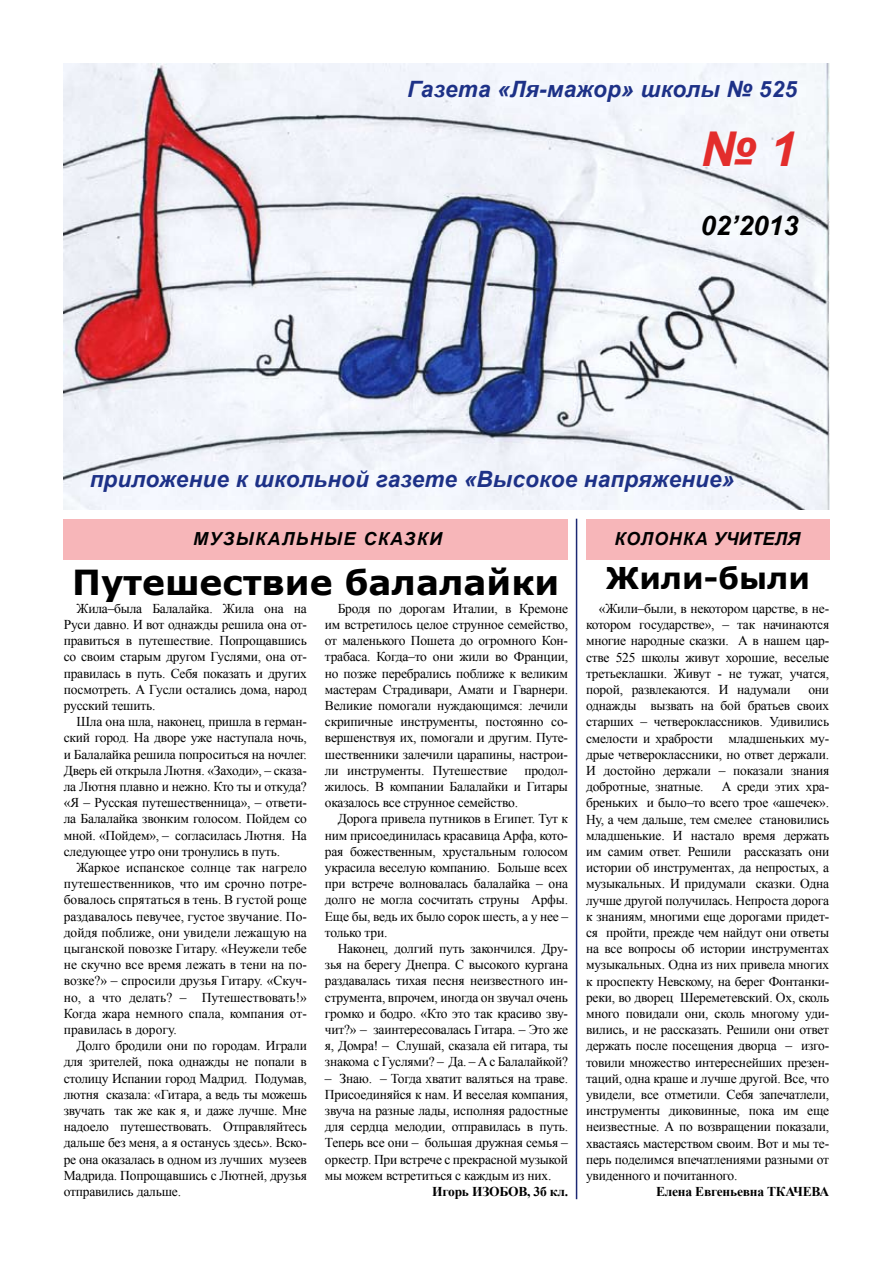
<style>
.page{position:relative;width:893px;height:1263px;background:#fff}
.page>*{position:absolute;margin:0;border:0;box-sizing:border-box;transform-origin:0 0}
.t1{font:italic 700 48px "Arial";color:#e32d2c}
.t2{font:700 34.5px "Verdana";color:#000}
.t3{font:700 30px "Verdana";color:#000}
.t4{font:italic 700 27px "Arial";color:#000}
.t5{font:italic 700 22.5px "Arial";letter-spacing:.01em;color:#1d3187}
.t6{font:italic 700 18px "Arial";letter-spacing:.06em;color:#000}
.t7{font:italic 700 18px "Arial";letter-spacing:.025em;color:#000}
.t8{font:13.5px/16.2px "Times New Roman";letter-spacing:-.015em;color:#000;text-align:justify}
.t9{font:700 13.5px "Times New Roman";letter-spacing:-.015em;color:#000}
</style>
<div class="page">
<img style="left:64px;top:64px;width:766px;height:445px">
<div style="left:64px;top:519px;width:504px;height:41px;background:#f7b6b9"></div>
<div style="left:586px;top:519px;width:243px;height:41px;background:#f7b6b9"></div>
<hr style="left:576px;top:519px;width:1px;height:680px;background:#1c2872">
<h3 class="t5" style="left:407px;top:75px;width:391px">Газета «Ля-мажор» школы № 525</h3>
<h1 class="t1" style="left:701px;top:118px;width:97px">№ 1</h1>
<h3 class="t4" style="left:701px;top:208px;width:99px">02’2013</h3>
<h3 class="t5" style="left:90px;top:464px;width:646px">приложение к школьной газете «Высокое напряжение»</h3>
<h3 class="t6" style="left:193px;top:527px;width:250px">МУЗЫКАЛЬНЫЕ СКАЗКИ</h3>
<h3 class="t7" style="left:614px;top:527px;width:187px">КОЛОНКА УЧИТЕЛЯ</h3>
<h2 class="t2" style="left:72px;top:560px;width:489px">Путешествие балалайки</h2>
<p class="t8" style="left:64px;top:600px;width:245px;text-indent:13px">Жила–была Балалайка. Жила она на Руси давно. И вот однажды решила она от&shy;правиться в путешествие. Попрощавшись со своим старым другом Гуслями, она от&shy;правилась в путь. Себя показать и других посмотреть. А Гусли остались дома, народ русский тешить.</p>
<p class="t8" style="left:64px;top:713px;width:245px;text-indent:13px">Шла она шла, наконец, пришла в герман&shy;ский город. На дворе уже наступала ночь, и Балалайка решила попроситься на ночлег.<br>Дверь ей открыла Лютня. «Заходи», – сказа&shy;ла Лютня плавно и нежно. Кто ты и откуда? «Я – Русская путешественница», – ответи&shy;ла Балалайка звонким голосом. Пойдем со мной. «Пойдем», – согласилась Лютня. На следующее утро они тронулись в путь.</p>
<p class="t8" style="left:64px;top:859px;width:245px;text-indent:13px">Жаркое испанское солнце так нагрело путешественников, что им срочно потре&shy;бовалось спрятаться в тень. В густой роще раздавалось певучее, густое звучание. По&shy;дойдя поближе, они увидели лежащую на цыганской повозке Гитару. «Неужели тебе не скучно все время лежать в тени на по&shy;возке?» – спросили друзья Гитару. «Скуч&shy;но, а что делать? – Путешествовать!» Когда жара немного спала, компания от&shy;правилась в дорогу.</p>
<p class="t8" style="left:64px;top:1037px;width:245px;text-indent:13px">Долго бродили они по городам. Играли для зрителей, пока однажды не попали в столицу Испании город Мадрид. Подумав, лютня сказала: «Гитара, а ведь ты можешь звучать так же как я, и даже лучше. Мне надоело путешествовать. Отправляйтесь дальше без меня, а я останусь здесь». Вско&shy;ре она оказалась в одном из лучших музеев Мадрида. Попрощавшись с Лютней, друзья отправились дальше.</p>
<p class="t8" style="left:325px;top:600px;width:245px;text-indent:13px">Бродя по дорогам Италии, в Кремоне им встретилось целое струнное семейство, от маленького Пошета до огромного Кон&shy;трабаса. Когда–то они жили во Франции, но позже перебрались поближе к великим мастерам Страдивари, Амати и Гварнери.<br>Великие помогали нуждающимся: лечили скрипичные инструменты, постоянно со&shy;вершенствуя их, помогали и другим. Путе&shy;шественники залечили царапины, настрои&shy;ли инструменты. Путешествие</p>
<p class="t8" style="left:325px;top:762px;width:245px;text-indent:199px">продол&shy;жилось. В компании Балалайки и Гитары оказалось все струнное семейство.</p>
<p class="t8" style="left:325px;top:810px;width:245px;text-indent:13px">Дорога привела путников в Египет. Тут к ним присоединилась красавица Арфа, кото&shy;рая божественным, хрустальным голосом украсила веселую компанию. Больше всех при встрече волновалась балалайка – она долго не могла сосчитать струны Арфы.<br>Еще бы, ведь их было сорок шесть, а у нее – только три.</p>
<p class="t8" style="left:325px;top:940px;width:245px;text-indent:13px">Наконец, долгий путь закончился. Дру&shy;зья на берегу Днепра. С высокого кургана раздавалась тихая песня неизвестного ин&shy;струмента, впрочем, иногда он звучал очень громко и бодро. «Кто это так красиво зву&shy;чит?» – заинтересовалась Гитара. – Это же я, Домра! – Слушай, сказала ей гитара, ты знакома с Гуслями? – Да. – А с Балалайкой?</p>
<p class="t8" style="left:325px;top:1070px;width:245px">– Знаю. – Тогда хватит валяться на траве.<br>Присоединяйся к нам. И веселая компания, звуча на разные лады, исполняя радостные для сердца мелодии, отправилась в путь.<br>Теперь все они – большая дружная семья – оркестр. При встрече с прекрасной музыкой мы можем встретиться с каждым из них.</p>
<p class="t9" style="left:432px;top:1182px;width:137px">Игорь ИЗОБОВ, 3б кл.</p>
<h3 class="t3" style="left:606px;top:559px;width:206px">Жили-были</h3>
<p class="t8" style="left:586px;top:600px;width:245px;text-indent:13px">«Жили–были, в некотором царстве, в не&shy;котором государстве», – так начинаются многие народные сказки. А в нашем цар&shy;стве 525 школы живут хорошие, веселые третьеклашки. Живут - не тужат, учатся, порой, развлекаются. И надумали</p>
<p class="t8" style="left:586px;top:681px;width:245px;text-indent:222px">они однажды вызвать на бой братьев своих старших – четвероклассников. Удивились смелости и храбрости младшеньких му&shy;дрые четвероклассники, но ответ держали.<br>И достойно держали – показали знания добротные, знатные.</p>
<p class="t8" style="left:586px;top:778px;width:245px;text-indent:136px">А среди этих хра&shy;бреньких и было–то всего трое «ашечек».<br>Ну, а чем дальше, тем смелее становились младшенькие. И настало время держать им самим ответ. Решили рассказать они истории об инструментах, да непростых, а музыкальных. И придумали сказки. Одна лучше другой получилась. Непроста дорога к знаниям, многими еще дорогами придет&shy;ся пройти, прежде чем найдут они ответы на все вопросы об истории инструментах музыкальных. Одна из них привела многих к проспекту Невскому, на берег Фонтанки&shy;реки, во дворец Шереметевский. Ох, сколь много повидали они, сколь многому уди&shy;вились, и не рассказать. Решили они ответ держать после посещения дворца – изго&shy;товили множество интереснейших презен&shy;таций, одна краше и лучше другой. Все, что увидели, все отметили. Себя запечатлели, инструменты диковинные, пока им еще неизвестные. А по возвращении показали, хвастаясь мастерством своим. Вот и мы те&shy;перь поделимся впечатлениями разными от увиденного и почитанного.</p>
<p class="t9" style="left:656px;top:1182px;width:175px">Елена Евгеньевна ТКАЧЕВА</p>
</div>
